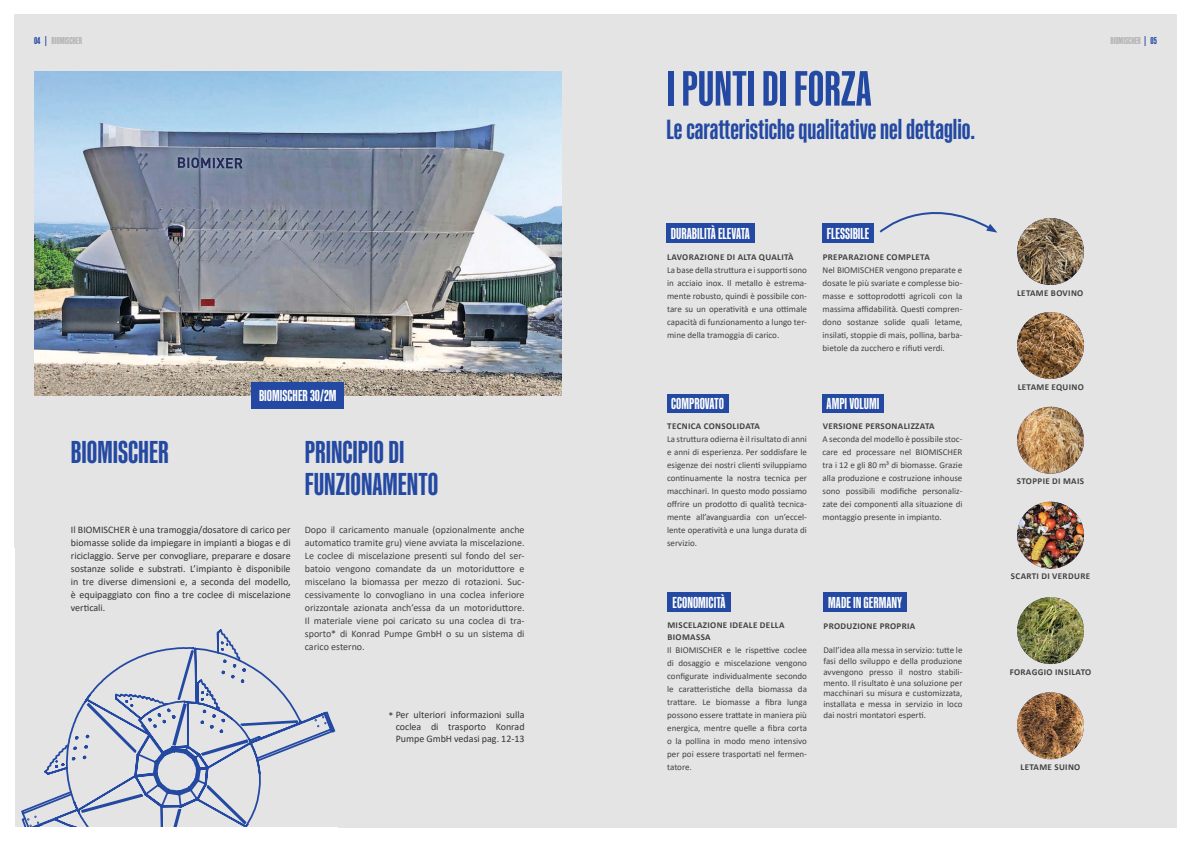
<style>
.page{position:relative;width:1191px;height:842px;background:#fff}
.page>*{position:absolute;margin:0;border:0;box-sizing:border-box;transform-origin:0 0}
.t1{font:700 50px "Kaneda Gothic";color:#2449a2}
.t2{font:700 32px/32px "Kaneda Gothic";color:#2449a2}
.t3{font:700 28px "Kaneda Gothic";color:#2449a2}
.t4{font:700 16px "Kaneda Gothic";color:#fff}
.t5{font:10px/13px "Calibri";color:#424241;text-align:justify}
.t6{font:10px/13px "Calibri";color:#343433;text-align:justify}
.t7{font:700 10px "Kaneda Gothic";color:#b1b1b1}
.t8{font:9px/13px "Calibri";color:#424241;text-align:justify}
.t9{font:700 9px/12px "Calibri";letter-spacing:.04em;color:#424241}
.s1{color:#2449a2}
</style>
<div class="page">
<div style="left:14px;top:14px;width:581px;height:814px;background:#e4e4e4"></div>
<img style="left:34px;top:71px;width:527px;height:324px">
<svg style="left:86px;top:629px;width:251px;height:199px"></svg>
<svg style="left:20px;top:698px;width:308px;height:130px"></svg>
<div style="left:251px;top:382px;width:93px;height:26px;background:#2449a2"></div>
<div style="left:595px;top:14px;width:581px;height:814px;background:#e4e4e4"></div>
<div style="left:823px;top:592px;width:84px;height:20px;background:#2449a2"></div>
<div style="left:822px;top:224px;width:52px;height:19px;background:#2449a2"></div>
<div style="left:667px;top:592px;width:63px;height:20px;background:#2449a2"></div>
<svg style="left:879px;top:212px;width:118px;height:21px"></svg>
<img style="left:1017px;top:692px;width:67px;height:67px;border-radius:33px">
<img style="left:1017px;top:218px;width:67px;height:67px;border-radius:33px">
<img style="left:1017px;top:312px;width:67px;height:67px;border-radius:33px">
<img style="left:1017px;top:407px;width:67px;height:67px;border-radius:33px">
<img style="left:1017px;top:502px;width:67px;height:67px;border-radius:33px">
<img style="left:1017px;top:597px;width:67px;height:67px;border-radius:33px">
<div style="left:666px;top:224px;width:88px;height:19px;background:#2449a2"></div>
<div style="left:667px;top:394px;width:61px;height:19px;background:#2449a2"></div>
<div style="left:822px;top:394px;width:62px;height:19px;background:#2449a2"></div>
<p class="t7" style="left:34px;top:35px;width:50px"><span class="s1">04 |</span> BIOMISCHER</p>
<p class="t7" style="left:1110px;top:35px;width:48px">BIOMISCHER <span class="s1">| 05</span></p>
<h1 class="t1" style="left:666px;top:61px;width:207px">I PUNTI DI FORZA</h1>
<h3 class="t3" style="left:666px;top:114px;width:310px">Le caratteristiche qualitative nel dettaglio.</h3>
<h2 class="t2" style="left:71px;top:435px;width:99px">BIOMISCHER</h2>
<h3 class="t4" style="left:259px;top:387px;width:79px">BIOMISCHER 30/2M</h3>
<h2 class="t2" style="left:305px;top:435px;width:135px">PRINCIPIO DI<br>FUNZIONAMENTO</h2>
<p class="t6" style="left:71px;top:523px;width:221px">Il BIOMISCHER è una tramoggia/dosatore di carico per biomasse solide da impiegare in impianti a biogas e di riciclaggio. Serve per convogliare, preparare e dosare sostanze solide e substrati. L’impianto è disponibile in tre diverse dimensioni e, a seconda del modello, è equipaggiato con fino a tre coclee di miscelazione verticali.</p>
<p class="t5" style="left:305px;top:523px;width:221px">Dopo il caricamento manuale (opzionalmente anche automatico tramite gru) viene avviata la miscelazione.<br>Le coclee di miscelazione presenti sul fondo del ser&shy;batoio vengono comandate da un motoriduttore e miscelano la biomassa per mezzo di rotazioni. Suc&shy;cessivamente lo convogliano in una coclea inferiore orizzontale azionata anch’essa da un motoriduttore.<br>Il materiale viene poi caricato su una coclea di tra&shy;sporto* di Konrad Pumpe GmbH o su un sistema di carico esterno.</p>
<p class="t6" style="left:396px;top:708px;width:130px;line-height:12px;text-indent:-7px">* Per ulteriori informazioni sulla coclea di trasporto Konrad Pumpe GmbH vedasi pag. 12-13</p>
<h3 class="t4" style="left:671px;top:225px;width:81px">DURABILITÀ ELEVATA</h3>
<p class="t9" style="left:667px;top:251px;width:128px">LAVORAZIONE DI ALTA QUALITÀ</p>
<p class="t8" style="left:667px;top:263px;width:141px">La base della struttura e i supporti sono in acciaio inox. Il metallo è estrema&shy;mente robusto, quindi è possibile con&shy;tare su un operatività e una ottimale capacità di funzionamento a lungo ter&shy;mine della tramoggia di carico.</p>
<h3 class="t4" style="left:826px;top:225px;width:44px">FLESSIBILE</h3>
<p class="t9" style="left:822px;top:251px;width:109px">PREPARAZIONE COMPLETA</p>
<p class="t8" style="left:822px;top:263px;width:141px">Nel BIOMISCHER vengono preparate e dosate le più svariate e complesse bio&shy;masse e sottoprodotti agricoli con la massima affidabilità. Questi compren&shy;dono sostanze solide quali letame, insilati, stoppie di mais, pollina, barba&shy;bietole da zucchero e rifiuti verdi.</p>
<h3 class="t4" style="left:671px;top:395px;width:54px">COMPROVATO</h3>
<p class="t9" style="left:667px;top:420px;width:94px">TECNICA CONSOLIDATA</p>
<p class="t8" style="left:667px;top:432px;width:141px">La struttura odierna è il risultato di anni e anni di esperienza. Per soddisfare le esigenze dei nostri clienti sviluppiamo continuamente la nostra tecnica per macchinari. In questo modo possiamo offrire un prodotto di qualità tecnica&shy;mente all’avanguardia con un’eccel&shy;lente operatività e una lunga durata di servizio.</p>
<h3 class="t4" style="left:826px;top:395px;width:54px">AMPI VOLUMI</h3>
<p class="t9" style="left:822px;top:420px;width:113px">VERSIONE PERSONALIZZATA</p>
<p class="t8" style="left:822px;top:432px;width:141px">A seconda del modello è possibile stoc&shy;care ed processare nel BIOMISCHER tra i 12 e gli 80 m³ di biomasse. Grazie alla produzione e costruzione inhouse sono possibili modifiche personaliz&shy;zate dei componenti alla situazione di montaggio presente in impianto.</p>
<h3 class="t4" style="left:672px;top:594px;width:55px">ECONOMICITÀ</h3>
<p class="t9" style="left:667px;top:619px;width:118px">MISCELAZIONE IDEALE DELLA<br>BIOMASSA</p>
<p class="t8" style="left:667px;top:644px;width:141px">Il BIOMISCHER e le rispettive coclee di dosaggio e miscelazione vengono configurate individualmente secondo le caratteristiche della biomassa da trattare. Le biomasse a fibra lunga possono essere trattate in maniera più energica, mentre quelle a fibra corta o la pollina in modo meno intensivo per poi essere trasportati nel fermen&shy;tatore.</p>
<h3 class="t4" style="left:828px;top:594px;width:75px">MADE IN GERMANY</h3>
<p class="t9" style="left:823px;top:620px;width:93px">PRODUZIONE PROPRIA</p>
<p class="t8" style="left:823px;top:645px;width:141px;line-height:10.8px">Dall’idea alla messa in servizio: tutte le fasi dello sviluppo e della produzione avvengono presso il nostro stabili&shy;mento. Il risultato è una soluzione per macchinari su misura e customizzata, installata e messa in servizio in loco dai nostri montatori esperti.</p>
<p class="t9" style="left:1017px;top:287px;width:68px">LETAME BOVINO</p>
<p class="t9" style="left:1017px;top:381px;width:68px">LETAME EQUINO</p>
<p class="t9" style="left:1017px;top:475px;width:69px">STOPPIE DI MAIS</p>
<p class="t9" style="left:1011px;top:570px;width:81px">SCARTI DI VERDURE</p>
<p class="t9" style="left:1009px;top:666px;width:83px">FORAGGIO INSILATO</p>
<p class="t9" style="left:1020px;top:761px;width:61px">LETAME SUINO</p>
</div>
